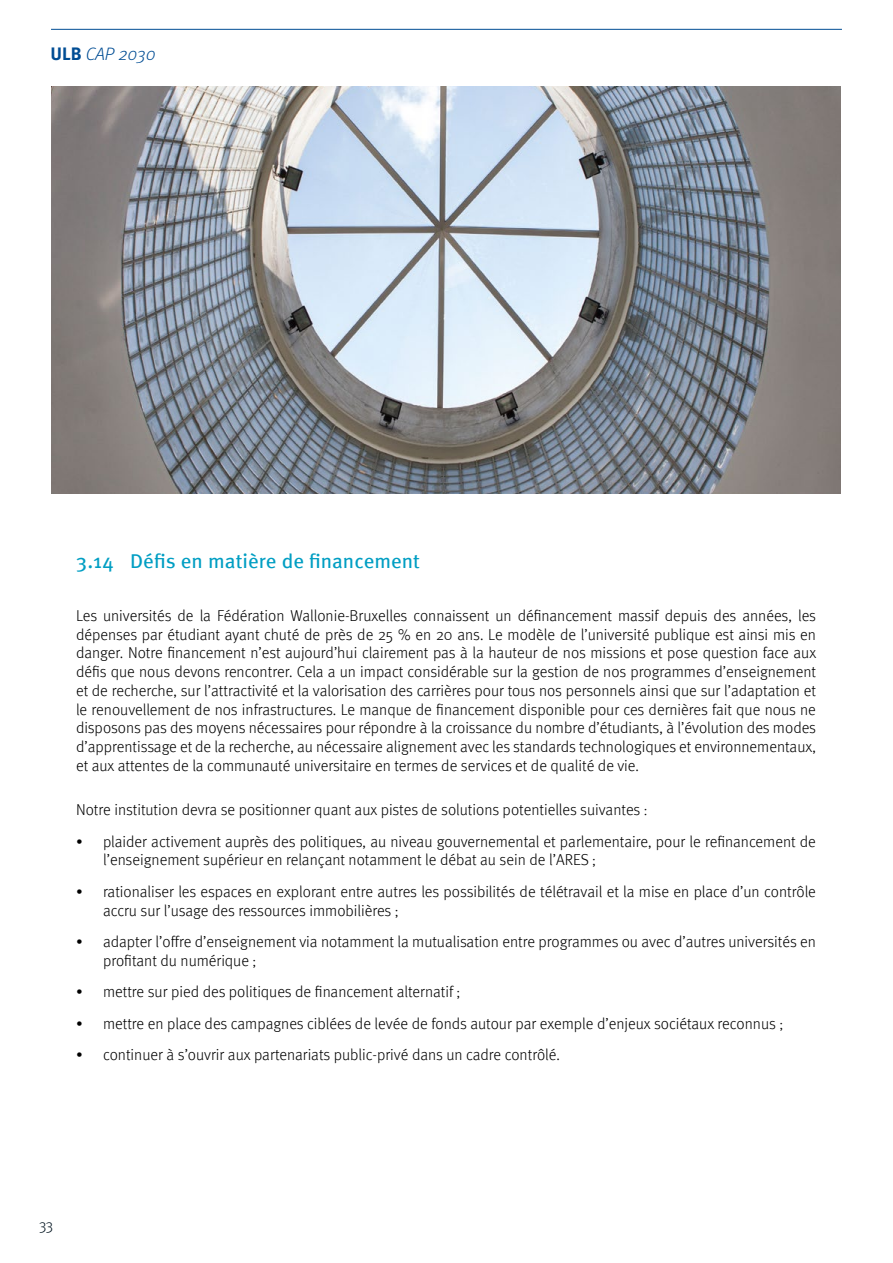
<style>
.page{position:relative;width:893px;height:1263px;background:#fff}
.page>*{position:absolute;margin:0;border:0;box-sizing:border-box;transform-origin:0 0}
.t1{font:19.95px "Meta";color:#009ec3;scale:1.05 1}
.t2{font:italic 300 18px "Meta OT";color:#004d94}
.t3{font:300 15.75px/18.8px "Meta";color:#000}
.t4{font:300 15px "Meta";color:#00131f}
.s1{font-weight:700;font-style:normal}
</style>
<div class="page">
<hr style="left:51px;top:29px;width:791px;height:1px;background:#004d94">
<img style="left:51px;top:86px;width:790px;height:407px">
<p class="t2" style="left:51px;top:43px;width:107px"><span class="s1">ULB</span> CAP 2030</p>
<p class="t1" style="left:76px;top:549px;width:329px">3.14 Défis en matière de financement</p>
<p class="t3" style="left:76px;top:606px;width:742px;text-align:justify">Les universités de la Fédération Wallonie-Bruxelles connaissent un définancement massif depuis des années, les dépenses par étudiant ayant chuté de près de 25 % en 20 ans. Le modèle de l’université publique est ainsi mis en danger. Notre financement n’est aujourd’hui clairement pas à la hauteur de nos missions et pose question face aux défis que nous devons rencontrer. Cela a un impact considérable sur la gestion de nos programmes d’enseignement et de recherche, sur l’attractivité et la valorisation des carrières pour tous nos personnels ainsi que sur l’adaptation et le renouvellement de nos infrastructures. Le manque de financement disponible pour ces dernières fait que nous ne disposons pas des moyens nécessaires pour répondre à la croissance du nombre d’étudiants, à l’évolution des modes d’apprentissage et de la recherche, au nécessaire alignement avec les standards technologiques et environnementaux, et aux attentes de la communauté universitaire en termes de services et de qualité de vie.</p>
<p class="t3" style="left:76px;top:800px;width:573px">Notre institution devra se positionner quant aux pistes de solutions potentielles suivantes :</p>
<p class="t3" style="left:103px;top:832px;width:714px;text-indent:-27px">• plaider activement auprès des politiques, au niveau gouvernemental et parlementaire, pour le refinancement de l’enseignement supérieur en relançant notamment le débat au sein de l’ARES ;</p>
<p class="t3" style="left:103px;top:882px;width:714px;text-indent:-27px">• rationaliser les espaces en explorant entre autres les possibilités de télétravail et la mise en place d’un contrôle accru sur l’usage des ressources immobilières ;</p>
<p class="t3" style="left:103px;top:932px;width:714px;text-indent:-27px">• adapter l’offre d’enseignement via notamment la mutualisation entre programmes ou avec d’autres universités en profitant du numérique ;</p>
<p class="t3" style="left:76px;top:982px;width:386px">• mettre sur pied des politiques de financement alternatif ;</p>
<p class="t3" style="left:76px;top:1014px;width:709px">• mettre en place des campagnes ciblées de levée de fonds autour par exemple d’enjeux sociétaux reconnus ;</p>
<p class="t3" style="left:76px;top:1045px;width:486px">• continuer à s’ouvrir aux partenariats public-privé dans un cadre contrôlé.</p>
<p class="t4" style="left:39px;top:1216px;width:16px">33</p>
</div>
